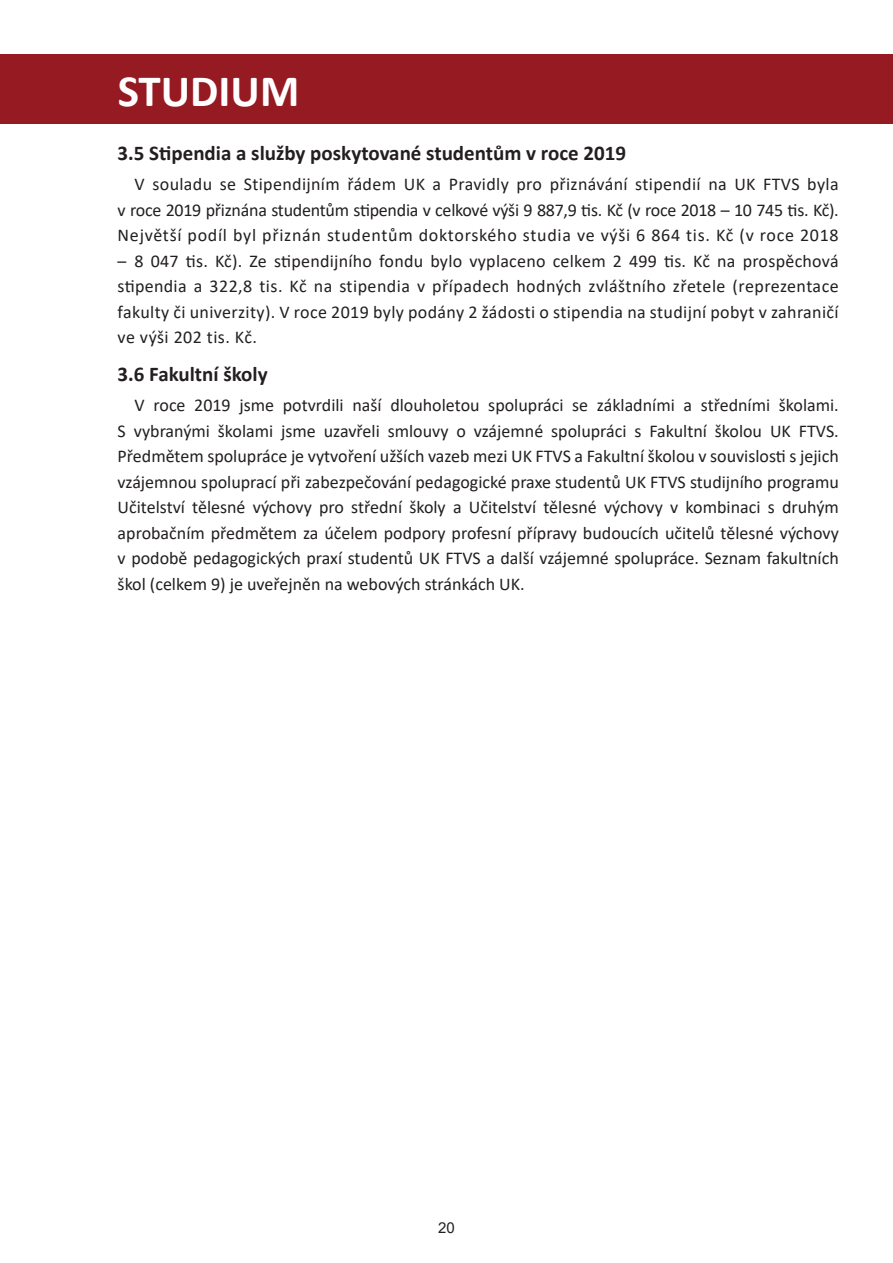
<style>
.page{position:relative;width:893px;height:1263px;background:#fff}
.page>*{position:absolute;margin:0;border:0;box-sizing:border-box;transform-origin:0 0}
.t1{font:700 45px "Calibri";color:#fff}
.t2{font:700 21px "Calibri";color:#231f20}
.t3{font:18px/25.5px "Calibri";letter-spacing:.02em;color:#231f20;text-align:justify}
.t4{font:15px "Arial";color:#231f20}
</style>
<div class="page">
<div style="left:0;top:54px;width:893px;height:69px;background:#961a22"></div>
<h1 class="t1" style="left:118px;top:59px;width:183px">STUDIUM</h1>
<p class="t2" style="left:118px;top:138px;width:510px">3.5 Stipendia a služby poskytované studentům v roce 2019</p>
<p class="t3" style="left:118px;top:171px;width:723px;text-indent:17px">V souladu se Stipendijním řádem UK a Pravidly pro přiznávání stipendií na UK FTVS byla v roce 2019 přiznána studentům stipendia v celkové výši 9 887,9 tis. Kč (v roce 2018 – 10 745 tis. Kč).<br>Největší podíl byl přiznán studentům doktorského studia ve výši 6 864 tis. Kč (v roce 2018</p>
<p class="t3" style="left:118px;top:247px;width:723px">– 8 047 tis. Kč). Ze stipendijního fondu bylo vyplaceno celkem 2 499 tis. Kč na prospěchová stipendia a 322,8 tis. Kč na stipendia v případech hodných zvláštního zřetele (reprezentace fakulty či univerzity). V roce 2019 byly podány 2 žádosti o stipendia na studijní pobyt v zahraničí ve výši 202 tis. Kč.</p>
<p class="t2" style="left:118px;top:360px;width:152px">3.6 Fakultní školy</p>
<p class="t3" style="left:118px;top:392px;width:723px;text-indent:17px">V roce 2019 jsme potvrdili naší dlouholetou spolupráci se základními a středními školami.<br>S vybranými školami jsme uzavřeli smlouvy o vzájemné spolupráci s Fakultní školou UK FTVS.<br>Předmětem spolupráce je vytvoření užších vazeb mezi UK FTVS a Fakultní školou v souvislosti s jejich vzájemnou spoluprací při zabezpečování pedagogické praxe studentů UK FTVS studijního programu Učitelství tělesné výchovy pro střední školy a Učitelství tělesné výchovy v kombinaci s druhým aprobačním předmětem za účelem podpory profesní přípravy budoucích učitelů tělesné výchovy v podobě pedagogických praxí studentů UK FTVS a další vzájemné spolupráce. Seznam fakultních škol (celkem 9) je uveřejněn na webových stránkách UK.</p>
<p class="t4" style="left:438px;top:1217px;width:18px">20</p>
</div>
